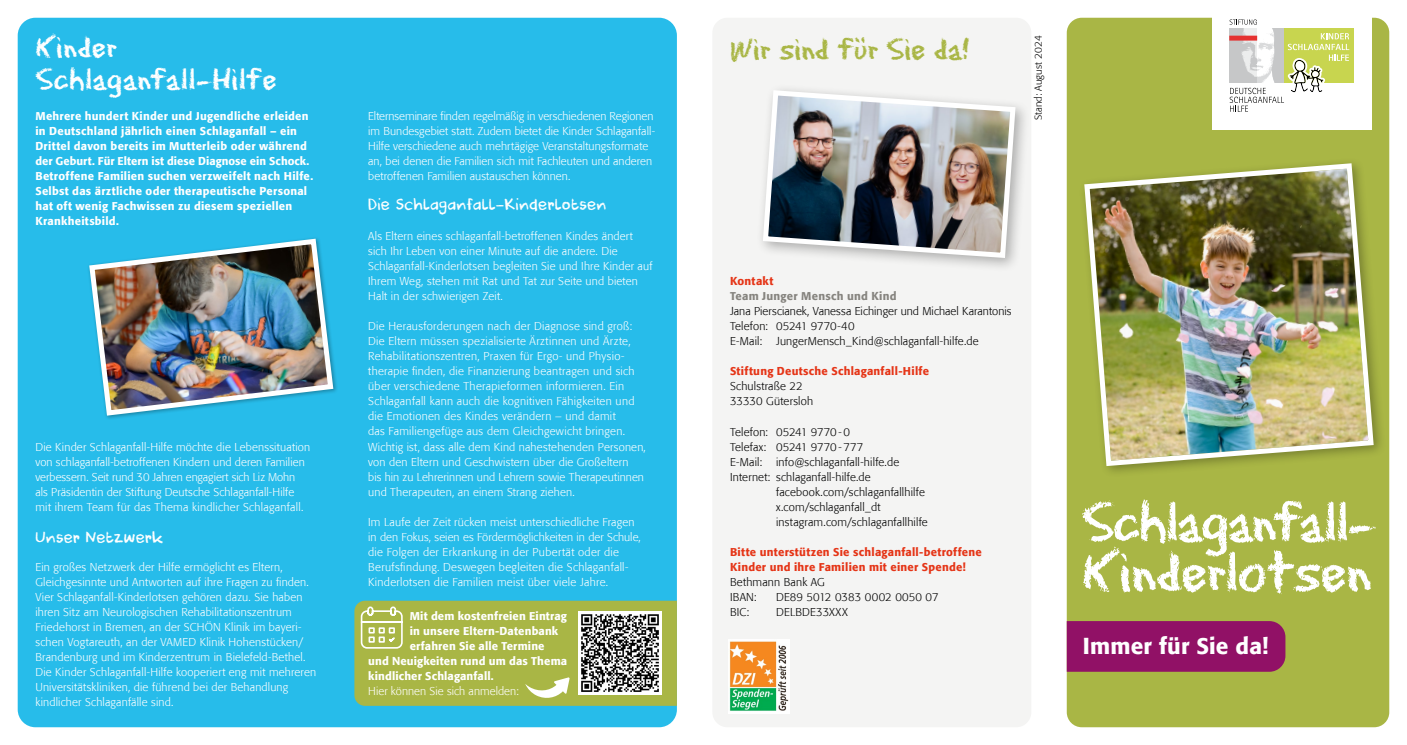
<style>
.page{position:relative;width:1407px;height:745px;background:#fff}
.page>*{position:absolute;margin:0;border:0;box-sizing:border-box;transform-origin:0 0}
.t1{font:60px/50px "Eraser Dust";letter-spacing:-.025em;color:#fff}
.t2{font:32.5px/32.5px "Eraser Dust";letter-spacing:.005em;color:#fff}
.t3{font:32.5px "Eraser Dust";letter-spacing:-.005em;color:#a9b645}
.t4{font:500 22.5px "Formata";letter-spacing:.005em;color:#fff}
.t5{font:15px "DK Cool Crayon";letter-spacing:.01em;color:#fff}
.t6{font:300 11.25px/15px "Formata";letter-spacing:.015em;color:#fff}
.t7{font:500 11.25px/15px "Formata";letter-spacing:.02em;color:#fff}
.t8{font:300 11.25px/15px "Formata";letter-spacing:.015em;color:#000}
.t9{font:500 11.25px/15px "Formata";letter-spacing:.02em;color:#e53517}
.t10{font:500 11.25px "Formata";letter-spacing:.02em;color:#86847f}
.t11{font:300 10px "Formata";letter-spacing:.01em;color:#000}
</style>
<div class="page">
<div style="left:18px;top:18px;width:659px;height:708px;background:#27bcea;border-radius:18px"></div>
<img style="left:88px;top:238px;width:248px;height:180px">
<div style="left:1067px;top:18px;width:322px;height:708px;background:#a9b645;border-radius:15px"></div>
<div style="left:712px;top:18px;width:319px;height:708px;background:#f4f4f3;border-radius:15px"></div>
<div style="left:755px;top:83px;width:275px;height:189px;background:#000;opacity:.3"></div>
<img style="left:760px;top:87px;width:258px;height:173px">
<img style="left:728px;top:639px;width:61px;height:74px">
<img style="left:1084px;top:163px;width:292px;height:305px">
<div style="left:1067px;top:621px;width:218px;height:50px;background:#911166"></div>
<div style="left:1212px;top:0;width:159px;height:129px;background:#fff"></div>
<div style="left:1283px;top:28px;width:70px;height:54px;background:#c8d54f"></div>
<svg style="left:1229px;top:19px;width:120px;height:93px"></svg>
<svg style="left:354px;top:600px;width:323px;height:105px;background:#a4af5a"></svg>
<h2 class="t2" style="left:35px;top:29px;width:243px">Kinder<br>Schlaganfall-Hilfe</h2>
<h2 class="t3" style="left:730px;top:26px;width:242px">Wir sind für Sie da!</h2>
<p class="t7" style="left:35px;top:108px;width:279px">Mehrere hundert Kinder und Jugendliche erleiden in Deutschland jährlich einen Schlaganfall – ein Drittel davon bereits im Mutterleib oder während der Geburt. Für Eltern ist diese Diagnose ein Schock.<br>Betroffene Familien suchen verzweifelt nach Hilfe.<br>Selbst das ärztliche oder therapeutische Personal hat oft wenig Fachwissen zu diesem speziellen Krankheitsbild.</p>
<p class="t6" style="left:35px;top:439px;width:276px">Die Kinder Schlaganfall-Hilfe möchte die Lebenssituation von schlaganfall-betroffenen Kindern und deren Familien verbessern. Seit rund 30 Jahren engagiert sich Liz Mohn als Präsidentin der Stiftung Deutsche Schlaganfall-Hilfe mit ihrem Team für das Thema kindlicher Schlaganfall.</p>
<h3 class="t5" style="left:35px;top:528px;width:130px">Unser Netzwerk</h3>
<p class="t6" style="left:35px;top:559px;width:282px">Ein großes Netzwerk der Hilfe ermöglicht es Eltern, Gleichgesinnte und Antworten auf ihre Fragen zu finden.<br>Vier Schlaganfall-Kinderlotsen gehören dazu. Sie haben ihren Sitz am Neurologischen Rehabilitationszentrum Friedehorst in Bremen, an der SCHÖN Klinik im bayeri&shy;schen Vogtareuth, an der VAMED Klinik Hohenstücken/ Brandenburg und im Kinderzentrum in Bielefeld-Bethel.<br>Die Kinder Schlaganfall-Hilfe kooperiert eng mit mehreren Universitätskliniken, die führend bei der Behandlung kindlicher Schlaganfälle sind.</p>
<p class="t6" style="left:368px;top:109px;width:288px">Elternseminare finden regelmäßig in verschiedenen Regionen im Bundesgebiet statt. Zudem bietet die Kinder Schlaganfall-Hilfe verschiedene auch mehrtägige Veranstaltungsformate an, bei denen die Familien sich mit Fachleuten und anderen betroffenen Familien austauschen können.</p>
<h3 class="t5" style="left:368px;top:195px;width:240px">Die Schlaganfall-Kinderlotsen</h3>
<p class="t6" style="left:368px;top:229px;width:286px">Als Eltern eines schlaganfall-betroffenen Kindes ändert sich Ihr Leben von einer Minute auf die andere. Die Schlaganfall-Kinderlotsen begleiten Sie und Ihre Kinder auf Ihrem Weg, stehen mit Rat und Tat zur Seite und bieten Halt in der schwierigen Zeit.</p>
<p class="t6" style="left:368px;top:319px;width:279px">Die Herausforderungen nach der Diagnose sind groß:<br>Die Eltern müssen spezialisierte Ärztinnen und Ärzte, Rehabilitationszentren, Praxen für Ergo- und Physio&shy;therapie finden, die Finanzierung beantragen und sich über verschiedene Therapieformen informieren. Ein Schlaganfall kann auch die kognitiven Fähigkeiten und die Emotionen des Kindes verändern – und damit<br>das Familiengefüge aus dem Gleichgewicht bringen.<br>Wichtig ist, dass alle dem Kind nahestehenden Personen, von den Eltern und Geschwistern über die Großeltern<br>bis hin zu Lehrerinnen und Lehrern sowie Therapeutinnen und Therapeuten, an einem Strang ziehen.</p>
<p class="t6" style="left:368px;top:514px;width:274px">Im Laufe der Zeit rücken meist unterschiedliche Fragen in den Fokus, seien es Fördermöglichkeiten in der Schule, die Folgen der Erkrankung in der Pubertät oder die Berufsfindung. Deswegen begleiten die Schlaganfall-Kinderlotsen die Familien meist über viele Jahre.</p>
<p class="t7" style="left:410px;top:607px;width:159px">Mit dem kostenfreien Eintrag</p>
<p class="t7" style="left:410px;top:622px;width:150px">in unsere Eltern-Datenbank</p>
<p class="t7" style="left:410px;top:637px;width:136px">erfahren Sie alle Termine</p>
<p class="t7" style="left:368px;top:652px;width:200px">und Neuigkeiten rund um das Thema</p>
<p class="t7" style="left:368px;top:667px;width:127px">kindlicher Schlaganfall.</p>
<p class="t6" style="left:368px;top:683px;width:152px">Hier können Sie sich anmelden:</p>
<p class="t9" style="left:730px;top:273px;width:45px">Kontakt</p>
<p class="t10" style="left:730px;top:289px;width:168px">Team Junger Mensch und Kind</p>
<p class="t8" style="left:730px;top:304px;width:283px">Jana Pierscianek, Vanessa Eichinger und Michael Karantonis<br>Telefon: 05241 9770-40<br>E-Mail: JungerMensch_Kind@schlaganfall-hilfe.de</p>
<p class="t9" style="left:730px;top:363px;width:200px">Stiftung Deutsche Schlaganfall-Hilfe</p>
<p class="t8" style="left:730px;top:379px;width:85px">Schulstraße 22<br>33330 Gütersloh</p>
<p class="t8" style="left:730px;top:424px;width:121px">Telefon: 05241 9770-0</p>
<p class="t8" style="left:730px;top:439px;width:135px">Telefax: 05241 9770-777</p>
<p class="t8" style="left:730px;top:454px;width:171px">E-Mail: info@schlaganfall-hilfe.de</p>
<p class="t8" style="left:730px;top:469px;width:142px">Internet: schlaganfall-hilfe.de</p>
<p class="t8" style="left:776px;top:484px;width:150px">facebook.com/schlaganfallhilfe</p>
<p class="t8" style="left:776px;top:499px;width:106px">x.com/schlaganfall_dt</p>
<p class="t8" style="left:776px;top:514px;width:153px">instagram.com/schlaganfallhilfe</p>
<p class="t9" style="left:730px;top:543px;width:253px">Bitte unterstützen Sie schlaganfall-betroffene<br>Kinder und ihre Familien mit einer Spende!</p>
<p class="t8" style="left:730px;top:574px;width:96px">Bethmann Bank AG<br>IBAN:</p>
<p class="t8" style="left:776px;top:589px;width:164px">DE89 5012 0383 0002 0050 07</p>
<p class="t8" style="left:730px;top:604px;width:21px">BIC:</p>
<p class="t8" style="left:776px;top:604px;width:73px">DELBDE33XXX</p>
<p class="t11" style="left:1032px;top:120px;width:87px;rotate:-90deg">Stand: August 2024</p>
<h1 class="t1" style="left:1082px;top:493px;width:296px">Schlaganfall-<br>Kinderlotsen</h1>
<h3 class="t4" style="left:1083px;top:632px;width:187px">Immer für Sie da!</h3>
</div>
